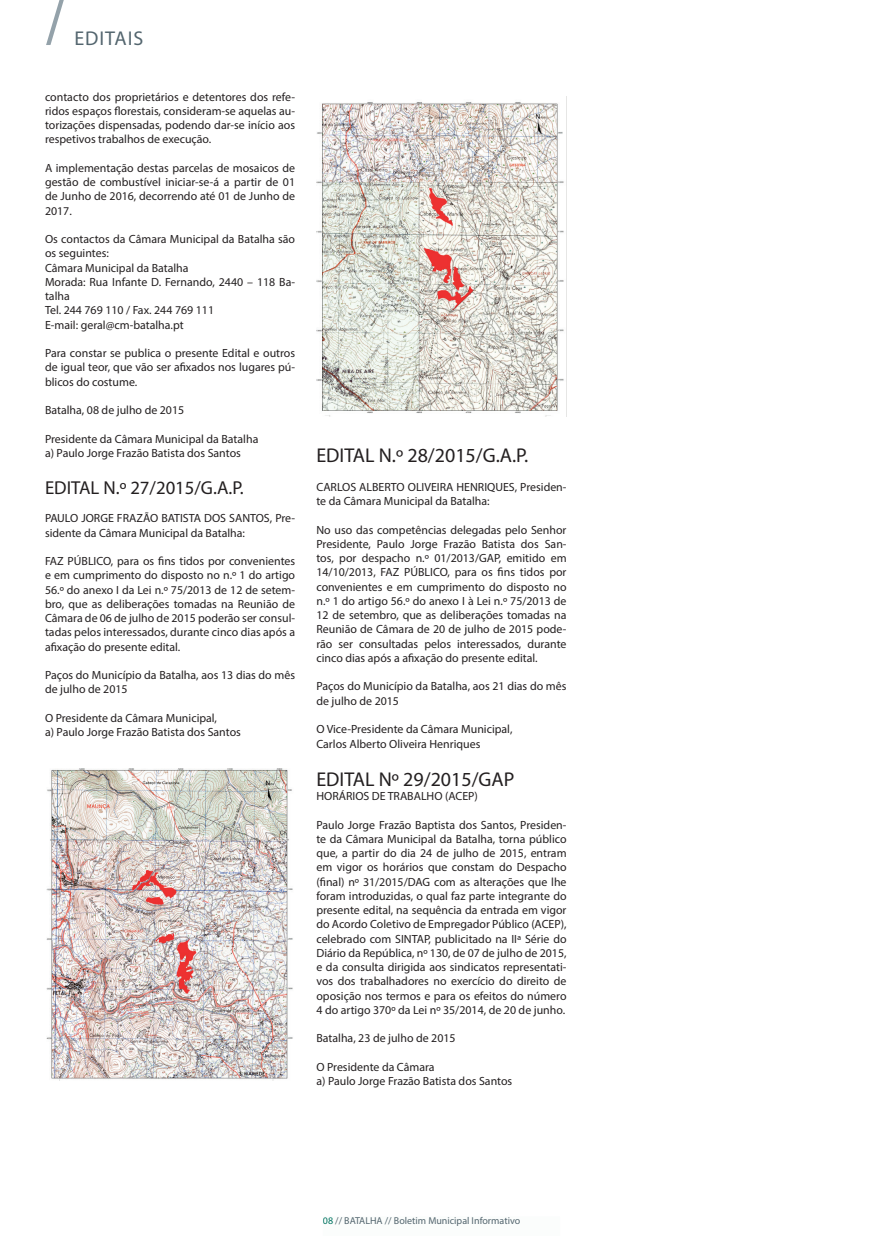
<style>
.page{position:relative;width:883px;height:1248px;background:#fff}
.page>*{position:absolute;margin:0;border:0;box-sizing:border-box;transform-origin:0 0}
.t1{font:20px "Myriad Pro";color:#231f20}
.t2{font:20px "Myriad Pro";letter-spacing:.045em;color:#53656e}
.t3{font:18.75px "Myriad Pro";color:#231f20}
.t4{font:11.88px/14.2px "Myriad Pro";color:#231f20}
.t5{font:10px "Myriad Pro";color:#53656e}
.s1{color:#007360}
</style>
<div class="page">
<svg style="left:46px;top:0;width:18px;height:45px"></svg>
<div style="left:322px;top:1215px;width:238px;height:21px;background:#fbfdfc"></div>
<img style="left:46px;top:768px;width:247px;height:312px">
<img style="left:316px;top:102px;width:248px;height:314px">
<h1 class="t2" style="left:75px;top:26px;width:70px">EDITAIS</h1>
<p class="t4" style="left:45px;top:89px;width:251px;text-align:justify">contacto dos proprietários e detentores dos refe&shy;ridos espaços florestais, consideram-se aquelas au&shy;torizações dispensadas, podendo dar-se início aos respetivos trabalhos de execução.</p>
<p class="t4" style="left:45px;top:160px;width:251px;text-align:justify">A implementação destas parcelas de mosaicos de gestão de combustível iniciar-se-á a partir de 01 de Junho de 2016, decorrendo até 01 de Junho de 2017.</p>
<p class="t4" style="left:45px;top:232px;width:251px">Os contactos da Câmara Municipal da Batalha são os seguintes:<br>Câmara Municipal da Batalha<br>Morada: Rua Infante D. Fernando, 2440 – 118 Ba&shy;talha<br>Tel. 244 769 110 / Fax. 244 769 111<br>E-mail: geral@cm-batalha.pt</p>
<p class="t4" style="left:45px;top:346px;width:251px;text-align:justify">Para constar se publica o presente Edital e outros de igual teor, que vão ser afixados nos lugares pú&shy;blicos do costume.</p>
<p class="t4" style="left:45px;top:403px;width:141px">Batalha, 08 de julho de 2015</p>
<p class="t4" style="left:45px;top:431px;width:215px">Presidente da Câmara Municipal da Batalha a) Paulo Jorge Frazão Batista dos Santos</p>
<h2 class="t3" style="left:45px;top:476px;width:200px">EDITAL N.º 27/2015/G.A.P.</h2>
<p class="t4" style="left:45px;top:511px;width:251px">PAULO JORGE FRAZÃO BATISTA DOS SANTOS, Pre&shy;sidente da Câmara Municipal da Batalha:</p>
<p class="t4" style="left:45px;top:553px;width:251px;text-align:justify">FAZ PÚBLICO, para os fins tidos por convenientes e em cumprimento do disposto no n.º 1 do artigo 56.º do anexo I da Lei n.º 75/2013 de 12 de setem&shy;bro, que as deliberações tomadas na Reunião de Câmara de 06 de julho de 2015 poderão ser consul&shy;tadas pelos interessados, durante cinco dias após a afixação do presente edital.</p>
<p class="t4" style="left:45px;top:667px;width:251px">Paços do Município da Batalha, aos 13 dias do mês de julho de 2015</p>
<p class="t4" style="left:45px;top:710px;width:197px">O Presidente da Câmara Municipal,<br>a) Paulo Jorge Frazão Batista dos Santos</p>
<h1 class="t1" style="left:316px;top:443px;width:213px">EDITAL N.º 28/2015/G.A.P.</h1>
<p class="t4" style="left:316px;top:479px;width:251px">CARLOS ALBERTO OLIVEIRA HENRIQUES, Presiden&shy;te da Câmara Municipal da Batalha:</p>
<p class="t4" style="left:316px;top:522px;width:251px;text-align:justify">No uso das competências delegadas pelo Senhor Presidente, Paulo Jorge Frazão Batista dos San&shy;tos, por despacho n.º 01/2013/GAP, emitido em 14/10/2013, FAZ PÚBLICO, para os fins tidos por convenientes e em cumprimento do disposto no n.º 1 do artigo 56.º do anexo I à Lei n.º 75/2013 de 12 de setembro, que as deliberações tomadas na Reunião de Câmara de 20 de julho de 2015 pode&shy;rão ser consultadas pelos interessados, durante cinco dias após a afixação do presente edital.</p>
<p class="t4" style="left:316px;top:679px;width:251px">Paços do Município da Batalha, aos 21 dias do mês de julho de 2015</p>
<p class="t4" style="left:316px;top:722px;width:197px">O Vice-Presidente da Câmara Municipal,<br>Carlos Alberto Oliveira Henriques</p>
<h1 class="t1" style="left:316px;top:766px;width:199px">EDITAL Nº 29/2015/GAP</h1>
<p class="t4" style="left:316px;top:788px;width:163px">HORÁRIOS DE TRABALHO (ACEP)</p>
<p class="t4" style="left:316px;top:817px;width:251px;text-align:justify">Paulo Jorge Frazão Baptista dos Santos, Presiden&shy;te da Câmara Municipal da Batalha, torna público que, a partir do dia 24 de julho de 2015, entram em vigor os horários que constam do Despacho (final) nº 31/2015/DAG com as alterações que lhe foram introduzidas, o qual faz parte integrante do presente edital, na sequência da entrada em vigor do Acordo Coletivo de Empregador Público (ACEP), celebrado com SINTAP, publicitado na IIª Série do Diário da República, nº 130, de 07 de julho de 2015, e da consulta dirigida aos sindicatos representati&shy;vos dos trabalhadores no exercício do direito de oposição nos termos e para os efeitos do número 4 do artigo 370º da Lei nº 35/2014, de 20 de junho.</p>
<p class="t4" style="left:316px;top:1031px;width:141px">Batalha, 23 de julho de 2015</p>
<p class="t4" style="left:316px;top:1059px;width:197px">O Presidente da Câmara<br>a) Paulo Jorge Frazão Batista dos Santos</p>
<p class="t5" style="left:323px;top:1214px;width:199px"><span class="s1">08</span> // BATALHA // Boletim Municipal Informativo</p>
</div>
